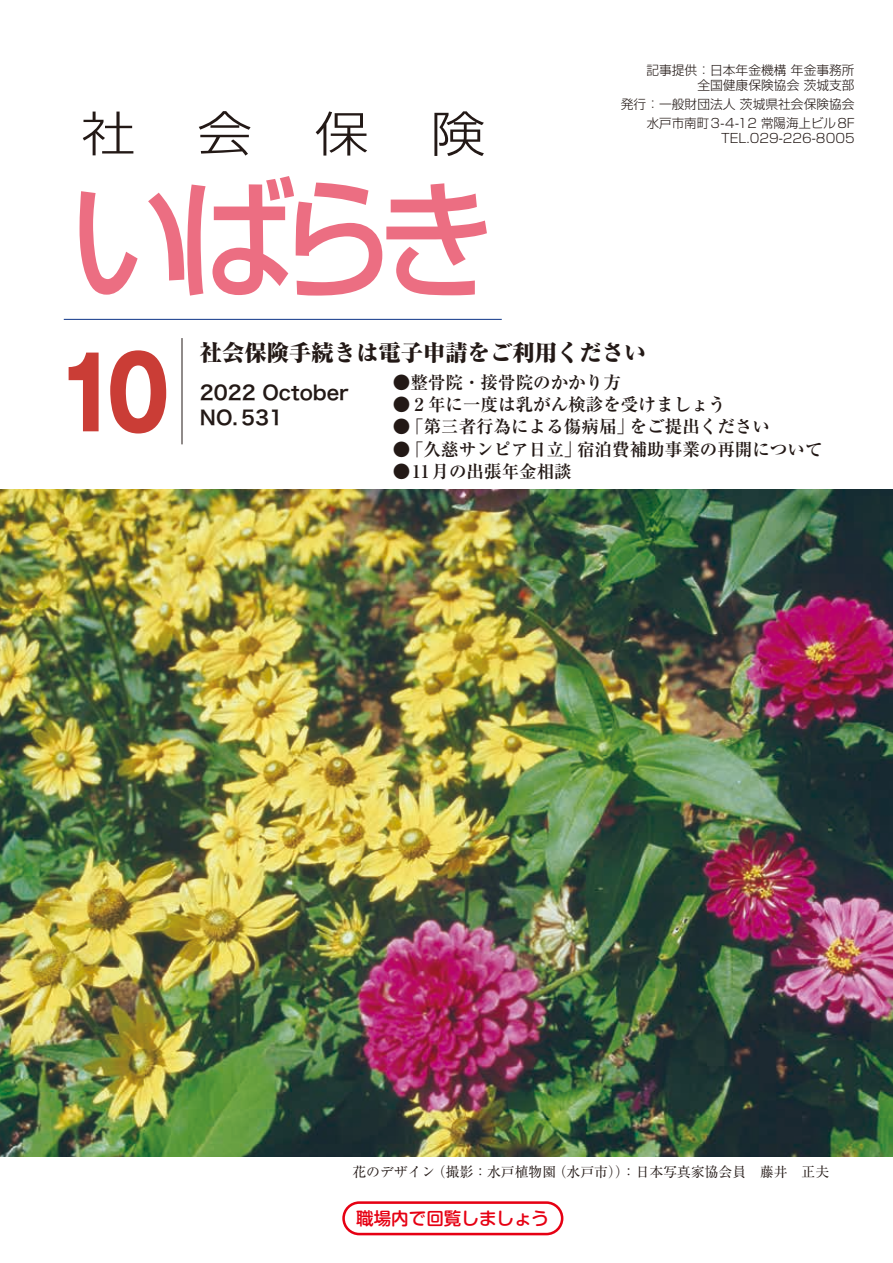
<style>
.page{position:relative;width:893px;height:1263px;background:#fff}
.page>*{position:absolute;margin:0;border:0;box-sizing:border-box;transform-origin:0 0}
.t1{font:700 99.9px "Gothic MB101 Pro";color:#ca3d36;scale:.84 1}
.t2{font:800 expanded 22.35px "Ryumin Pro";color:#231916}
.t3{font:19.65px/24.9px "Hira Kaku Pro W6";color:#231916}
.t4{font:700 17.55px "Ryumin Pro";color:#231916}
.t5{font:500 17.55px "Shin M Go Pro";color:#e60013}
.t6{font:13.8px "Ryumin Pro";color:#231916}
.t7{font:300 12.75px/14.9px "Shin Go Pro";color:#231916;text-align:right}
</style>
<div class="page">
<hr style="left:182px;top:338px;width:1px;height:106px;background:#231916">
<hr style="left:64px;top:319px;width:438px;height:1px;background:#0d3488">
<div style="left:342px;top:1201px;width:221px;height:34px;border:3px solid #e60013;border-radius:16px"></div>
<svg style="left:83px;top:112px;width:50px;height:43px"></svg>
<svg style="left:199px;top:111px;width:52px;height:45px"></svg>
<svg style="left:316px;top:111px;width:51px;height:45px"></svg>
<svg style="left:434px;top:111px;width:50px;height:45px"></svg>
<svg style="left:80px;top:176px;width:407px;height:120px"></svg>
<img style="left:0;top:489px;width:893px;height:668px">
<p class="t7" style="left:646px;top:61px;width:210px">記事提供：日本年金機構 年金事務所全国健康保険協会 茨城支部</p>
<p class="t7" style="left:621px;top:93px;width:235px;line-height:19.2px">発行：一般財団法人 茨城県社会保険協会水戸市南町3-4-12 常陽海上ビル8F</p>
<p class="t7" style="left:721px;top:129px;width:135px">TEL.029-226-8005</p>
<h1 class="t1" style="left:55px;top:310px;width:138px">10</h1>
<p class="t2" style="left:200px;top:334px;width:448px">社会保険手続きは電子申請をご利用ください</p>
<p class="t4" style="left:393px;top:368px;width:230px">●整骨院・接骨院のかかり方</p>
<p class="t4" style="left:393px;top:390px;width:335px">●２年に一度は乳がん検診を受けましょう</p>
<p class="t4" style="left:393px;top:413px;width:379px">●「第三者行為による傷病届」をご提出ください</p>
<p class="t4" style="left:393px;top:435px;width:431px">●「久慈サンピア日立」宿泊費補助事業の再開について</p>
<p class="t4" style="left:393px;top:457px;width:180px">●11月の出張年金相談</p>
<p class="t3" style="left:200px;top:379px;width:151px">2022 October<br>NO. 531</p>
<p class="t6" style="left:352px;top:1161px;width:478px">花のデザイン（撮影：水戸植物園（水戸市））：日本写真家協会員　藤井　正夫</p>
<p class="t5" style="left:356px;top:1204px;width:194px">職場内で回覧しましょう</p>
</div>
